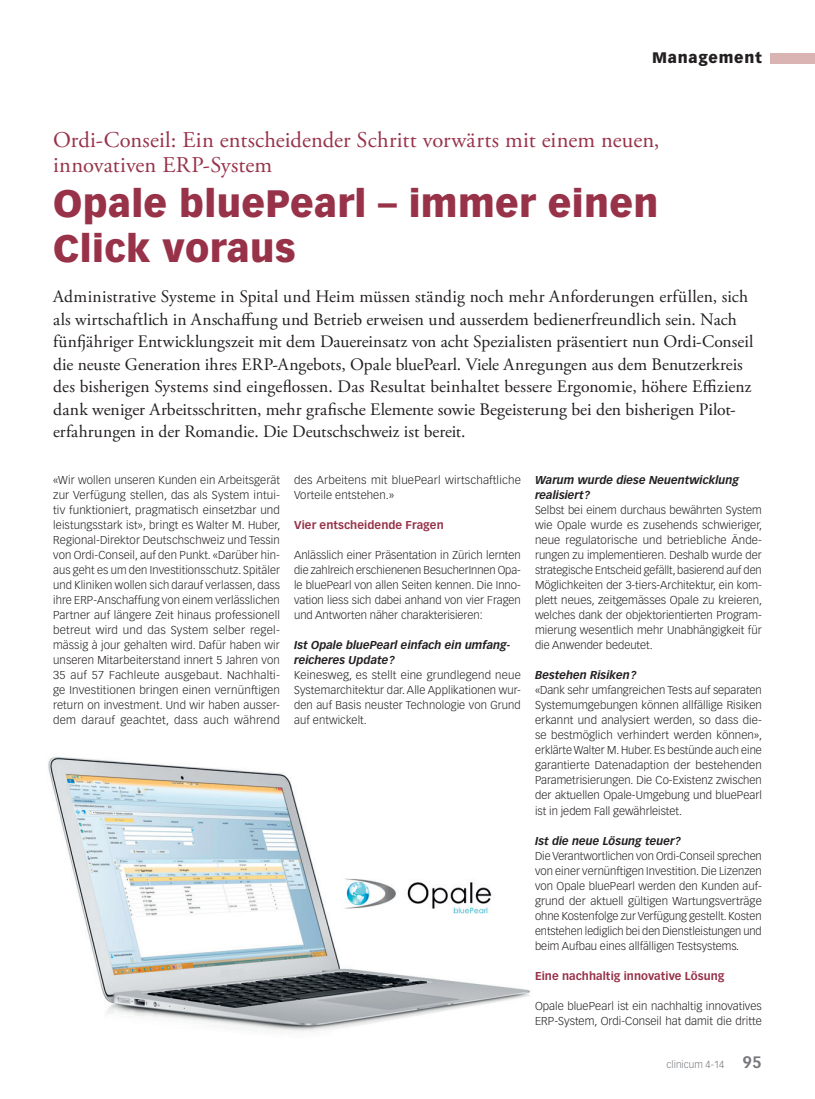
<style>
.page{position:relative;width:815px;height:1099px;background:#fff}
.page>*{position:absolute;margin:0;border:0;box-sizing:border-box;transform-origin:0 0}
.t1{font:900 37.5px/45px "Vectora LT Std";letter-spacing:.01em;color:#983249}
.t2{font:22.5px/25px "Adobe Garamond Pro";letter-spacing:.005em;color:#983249}
.t3{font:17.5px/22.5px "Adobe Garamond Pro";letter-spacing:.005em;color:#231f20}
.t4{font:900 15px "Vectora LT Std";letter-spacing:.05em;color:#231f20}
.t5{font:300 11.25px/15px "Vectora LT Std";color:#231f20;text-align:justify}
.t6{font:italic 700 11.25px/15px "Vectora LT Std";color:#231f20}
.t7{font:700 11.25px "Vectora LT Std";letter-spacing:.005em;color:#983249}
.t8{font:300 10px "Vectora LH";color:#76787b}
.s1{font-weight:700;font-size:16.25px}
</style>
<div class="page">
<div style="left:770px;top:53px;width:45px;height:10px;background:#d9b4b3"></div>
<img style="left:48px;top:756px;width:482px;height:276px">
<img style="left:341px;top:874px;width:157px;height:43px">
<h3 class="t4" style="left:652px;top:49px;width:111px">Management</h3>
<h2 class="t2" style="left:53px;top:128px;width:608px">Ordi-Conseil: Ein entscheidender Schritt vorwärts mit einem neuen, innovativen ERP-System</h2>
<h1 class="t1" style="left:53px;top:180px;width:607px">Opale bluePearl – immer einen<br>Click voraus</h1>
<p class="t3" style="left:53px;top:286px;width:702px">Administrative Systeme in Spital und Heim müssen ständig noch mehr Anforderungen erfüllen, sich als wirtschaftlich in Anschaffung und Betrieb erweisen und ausserdem bedienerfreundlich sein. Nach fünfjähriger Entwicklungszeit mit dem Dauereinsatz von acht Spezialisten präsentiert nun Ordi-Conseil die neuste Generation ihres ERP-Angebots, Opale bluePearl. Viele Anregungen aus dem Benutzerkreis des bisherigen Systems sind eingeflossen. Das Resultat beinhaltet bessere Ergonomie, höhere Effizienz dank weniger Arbeitsschritten, mehr grafische Elemente sowie Begeisterung bei den bisherigen Pilot&shy;erfahrungen in der Romandie. Die Deutschschweiz ist bereit.</p>
<p class="t5" style="left:53px;top:473px;width:229px">«Wir wollen unseren Kunden ein Arbeitsgerät zur Verfügung stellen, das als System intui&shy;tiv funktioniert, pragmatisch einsetzbar und leistungsstark ist», bringt es Walter M. Huber, Regional-Direktor Deutschschweiz und Tessin von Ordi-Conseil, auf den Punkt. «Darüber hin&shy;aus geht es um den Investitionsschutz. Spitäler und Kliniken wollen sich darauf verlassen, dass ihre ERP-Anschaffung von einem verlässlichen Partner auf längere Zeit hinaus professionell betreut wird und das System selber regel&shy;mässig à jour gehalten wird. Dafür haben wir unseren Mitarbeiterstand innert 5 Jahren von 35 auf 57 Fachleute ausgebaut. Nachhalti&shy;ge Investitionen bringen einen vernünftigen return on investment. Und wir haben ausser&shy;dem darauf geachtet, dass auch während</p>
<p class="t5" style="left:294px;top:473px;width:228px">des Arbeitens mit bluePearl wirtschaftliche<br>Vorteile entstehen.»</p>
<p class="t6" style="left:535px;top:473px;width:206px">Warum wurde diese Neuentwicklung realisiert?</p>
<p class="t5" style="left:535px;top:503px;width:229px">Selbst bei einem durchaus bewährten System wie Opale wurde es zusehends schwieriger, neue regulatorische und betriebliche Ände&shy;rungen zu implementieren. Deshalb wurde der strategische Entscheid gefällt, basierend auf den Möglichkeiten der 3-tiers-Architektur, ein kom&shy;plett neues, zeitgemässes Opale zu kreieren, welches dank der objektorientierten Program&shy;mierung wesentlich mehr Unabhängigkeit für die Anwender bedeutet.</p>
<p class="t6" style="left:535px;top:668px;width:103px">Bestehen Risiken?</p>
<p class="t5" style="left:535px;top:683px;width:229px">«Dank sehr umfangreichen Tests auf separaten Systemumgebungen können allfällige Risiken erkannt und analysiert werden, so dass die&shy;se bestmöglich verhindert werden können», erklärte Walter M. Huber. Es bestünde auch eine garantierte Datenadaption der bestehenden Parametrisierungen. Die Co-Existenz zwischen der aktuellen Opale-Umgebung und bluePearl ist in jedem Fall gewährleistet.</p>
<p class="t6" style="left:535px;top:833px;width:148px">Ist die neue Lösung teuer?</p>
<p class="t5" style="left:535px;top:848px;width:228px">Die Verantwortlichen von Ordi-Conseil sprechen von einer vernünftigen Investition. Die Lizenzen von Opale bluePearl werden den Kunden auf&shy;grund der aktuell gültigen Wartungsverträge ohne Kostenfolge zur Verfügung gestellt. Kosten entstehen lediglich bei den Dienstleistungen und beim Aufbau eines allfälligen Testsystems.</p>
<p class="t7" style="left:535px;top:968px;width:191px">Eine nachhaltig innovative Lösung</p>
<p class="t5" style="left:535px;top:998px;width:228px">Opale bluePearl ist ein nachhaltig innovatives<br>ERP-System, Ordi-Conseil hat damit die dritte</p>
<p class="t7" style="left:294px;top:518px;width:151px">Vier entscheidende Fragen</p>
<p class="t5" style="left:294px;top:548px;width:228px">Anlässlich einer Präsentation in Zürich lernten die zahlreich erschienenen BesucherInnen Opa&shy;le bluePearl von allen Seiten kennen. Die Inno&shy;vation liess sich dabei anhand von vier Fragen und Antworten näher charakterisieren:</p>
<p class="t6" style="left:294px;top:638px;width:218px">Ist Opale bluePearl einfach ein umfang&shy;reicheres Update?</p>
<p class="t5" style="left:294px;top:668px;width:228px">Keinesweg, es stellt eine grundlegend neue Systemarchitektur dar. Alle Applikationen wur&shy;den auf Basis neuster Technologie von Grund auf entwickelt.</p>
<p class="t8" style="left:667px;top:1058px;width:97px">clinicum 4-14 <span class="s1">95</span></p>
</div>
